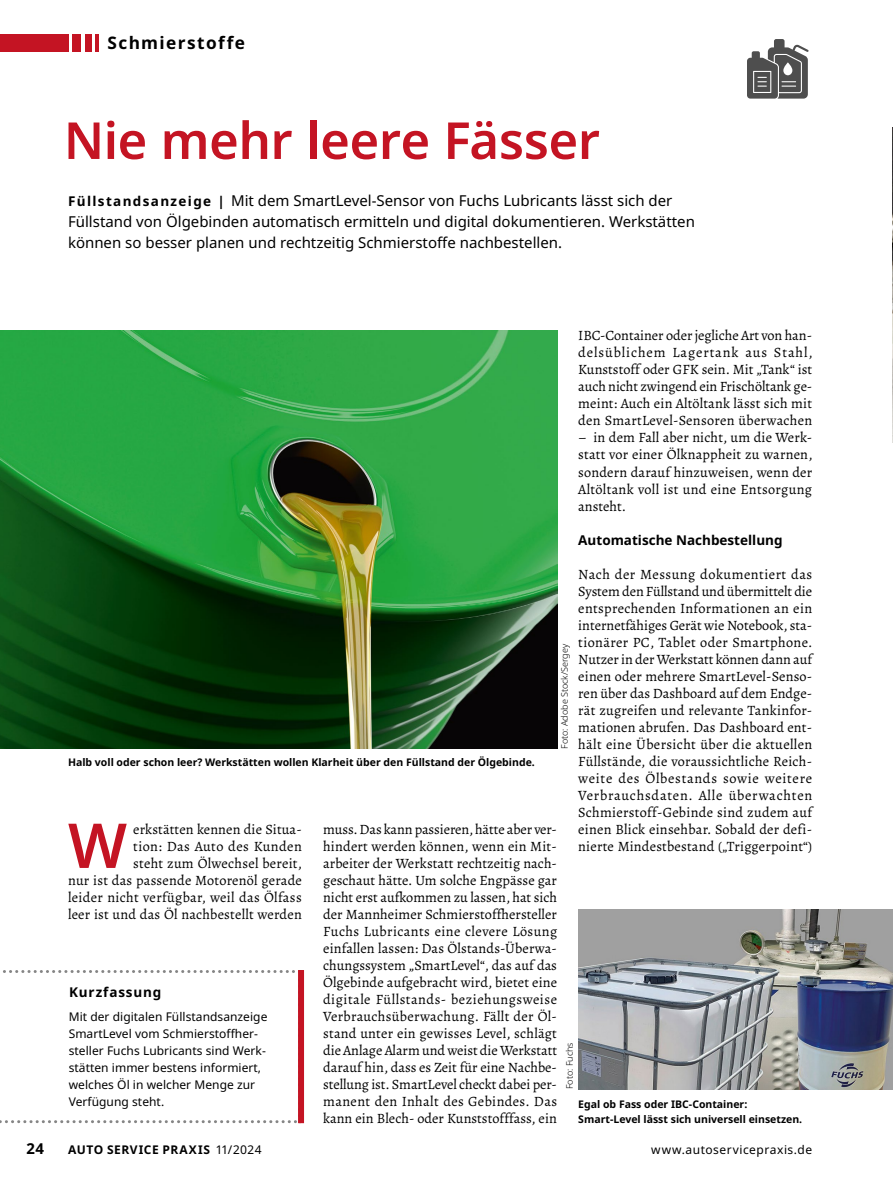
<style>
.page{position:relative;width:893px;height:1187px;background:#fff}
.page>*{position:absolute;margin:0;border:0;box-sizing:border-box;transform-origin:0 0}
.Para_GT_Initial_3Z_Titelthema{font:600 61.95px "Noto Sans";color:#c41423}
.Title_34pt_Titelthema{font:600 51px "Noto Sans";letter-spacing:-.01em;color:#c41423}
.Category_Rubrik{font:700 17.25px "Noto Sans";letter-spacing:.08em;color:#000}
.Trailer_Vorspann{font:15px/21px "Noto Sans";color:#000}
.t1{font:700 15px "Noto Sans";color:#000}
.Para_GT_Initial_3Z_Titelthema-2{font:14.25px/17px "Alegreya";letter-spacing:.015em;color:#000;text-align:justify}
.Para_GT{font:14.25px/17px "Alegreya";letter-spacing:.015em;color:#000;text-align:justify}
.SectionHeading_1_Zwiti_Titelthema{font:700 13.5px "Noto Sans";color:#000}
.Box_Heading_Überschrift_Kurzfassung{font:700 13.5px "Noto Sans";letter-spacing:.06em;color:#000}
.Para_Box_Standard{font:12px/17px "Noto Sans";letter-spacing:.005em;color:#000}
.t2{font:700 12px "Noto Sans";letter-spacing:.05em;color:#000}
.Para_Box_Standard-2{font:12px "Noto Sans";letter-spacing:.04em;color:#000}
.Image_Caption_Biti_Schwarz{font:700 10.5px/15px "Noto Sans";color:#000}
.Image_Source_Bildquelle_links{font:300 9px "Noto Sans";color:#000}
.s1{font-weight:700;font-size:13.5px}
.s2{font-weight:400}
</style>
<div class="page">
<hr style="left:96px;top:34px;width:3px;height:17px;background:#c41423">
<div style="left:72px;top:34px;width:9px;height:17px;background:#c41423"></div>
<div style="left:85px;top:34px;width:6px;height:17px;background:#c41423"></div>
<div style="left:0;top:34px;width:68px;height:17px;background:#c41423"></div>
<svg style="left:0;top:970px;width:297px;height:153px"></svg>
<div style="left:298px;top:969px;width:6px;height:154px;background:#c41423"></div>
<img style="left:0;top:330px;width:557px;height:418px">
<img style="left:578px;top:909px;width:315px;height:180px">
<img style="left:892px;top:128px;width:1px;height:314px">
<svg style="left:747px;top:39px;width:62px;height:60px"></svg>
<p class="Category_Rubrik" style="left:107px;top:33px;width:139px">Schmierstoffe</p>
<p class="Title_34pt_Titelthema" style="left:64px;top:111px;width:538px">Nie mehr leere Fässer</p>
<p class="Trailer_Vorspann" style="left:68px;top:190px;width:628px"><span class="s1">Füllstandsanzeige |</span> Mit dem SmartLevel-Sensor von Fuchs Lubricants lässt sich der<br>Füllstand von Ölgebinden automatisch ermitteln und digital dokumentieren. Werkstätten können so besser planen und rechtzeitig Schmierstoffe nachbestellen.</p>
<p class="Para_GT_Initial_3Z_Titelthema-2" style="left:578px;top:327px;width:236px">IBC-Container oder jegliche Art von han&shy;delsüblichem Lagertank aus Stahl, Kunststoff oder GFK sein. Mit „Tank“ ist auch nicht zwingend ein Frischöltank ge&shy;meint: Auch ein Altöltank lässt sich mit den SmartLevel-Sensoren überwachen</p>
<p class="Para_GT_Initial_3Z_Titelthema-2" style="left:578px;top:429px;width:236px">– in dem Fall aber nicht, um die Werk&shy;statt vor einer Ölknappheit zu warnen, sondern darauf hinzuweisen, wenn der Altöltank voll ist und eine Entsorgung ansteht.</p>
<p class="SectionHeading_1_Zwiti_Titelthema" style="left:578px;top:532px;width:206px">Automatische Nachbestellung</p>
<p class="Para_GT" style="left:578px;top:565px;width:236px">Nach der Messung dokumentiert das System den Füllstand und übermittelt die entsprechenden Informationen an ein internetfähiges Gerät wie Notebook, sta&shy;tionärer PC, Tablet oder Smartphone.<br>Nutzer in der Werkstatt können dann auf einen oder mehrere SmartLevel-Senso&shy;ren über das Dashboard auf dem Endge&shy;rät zugreifen und relevante Tankinfor&shy;mationen abrufen. Das Dashboard ent&shy;hält eine Übersicht über die aktuellen Füllstände, die voraussichtliche Reich&shy;weite des Ölbestands sowie weitere Verbrauchsdaten. Alle überwachten Schmierstoff-Gebinde sind zudem auf einen Blick einsehbar. Sobald der defi&shy;nierte Mindestbestand („Triggerpoint“)</p>
<p class="Image_Source_Bildquelle_links" style="left:559px;top:748px;width:106px;rotate:-90deg">Foto: Adobe Stock/Sergey</p>
<p class="Image_Caption_Biti_Schwarz" style="left:68px;top:754px;width:468px">Halb voll oder schon leer? Werkstätten wollen Klarheit über den Füllstand der Ölgebinde.</p>
<p class="Para_GT_Initial_3Z_Titelthema-2" style="left:68px;top:820px;width:236px;text-align:right">erkstätten kennen die Situa-<br>tion: Das Auto des Kunden<br>steht zum Ölwechsel bereit,<br>nur ist das passende Motorenöl gerade leider nicht verfügbar, weil das Ölfass leer ist und das Öl nachbestellt werden</p>
<p class="Para_GT_Initial_3Z_Titelthema-2" style="left:323px;top:820px;width:235px">muss. Das kann passieren, hätte aber ver&shy;hindert werden können, wenn ein Mit&shy;arbeiter der Werkstatt rechtzeitig nach&shy;geschaut hätte. Um solche Engpässe gar nicht erst aufkommen zu lassen, hat sich der Mannheimer Schmierstoffhersteller Fuchs Lubricants eine clevere Lösung einfallen lassen: Das Ölstands-Überwa&shy;chungssystem „SmartLevel“, das auf das Ölgebinde aufgebracht wird, bietet eine digitale Füllstands- beziehungsweise Verbrauchsüberwachung. Fällt der Öl&shy;stand unter ein gewisses Level, schlägt die Anlage Alarm und weist die Werkstatt darauf hin, dass es Zeit für eine Nachbe&shy;stellung ist. SmartLevel checkt dabei per&shy;manent den Inhalt des Gebindes. Das kann ein Blech- oder Kunststofffass, ein</p>
<p class="Para_GT_Initial_3Z_Titelthema" style="left:68px;top:810px;width:60px">W</p>
<p class="Box_Heading_Überschrift_Kurzfassung" style="left:69px;top:984px;width:94px">Kurzfassung</p>
<p class="Para_Box_Standard" style="left:69px;top:1008px;width:200px">Mit der digitalen Füllstandsanzeige<br>SmartLevel vom Schmierstoffher&shy;steller Fuchs Lubricants sind Werk&shy;stätten immer bestens informiert, welches Öl in welcher Menge zur<br>Verfügung steht.</p>
<p class="Image_Source_Bildquelle_links" style="left:565px;top:1089px;width:48px;rotate:-90deg">Foto: Fuchs</p>
<p class="Image_Caption_Biti_Schwarz" style="left:578px;top:1096px;width:225px">Egal ob Fass oder IBC-Container:<br>Smart-Level lässt sich universell einsetzen.</p>
<p class="t1" style="left:27px;top:1139px;width:19px">24</p>
<p class="t2" style="left:68px;top:1142px;width:195px">AUTO SERVICE PRAXIS <span class="s2">11/2024</span></p>
<p class="Para_Box_Standard-2" style="left:651px;top:1142px;width:162px">www.autoservicepraxis.de</p>
</div>
